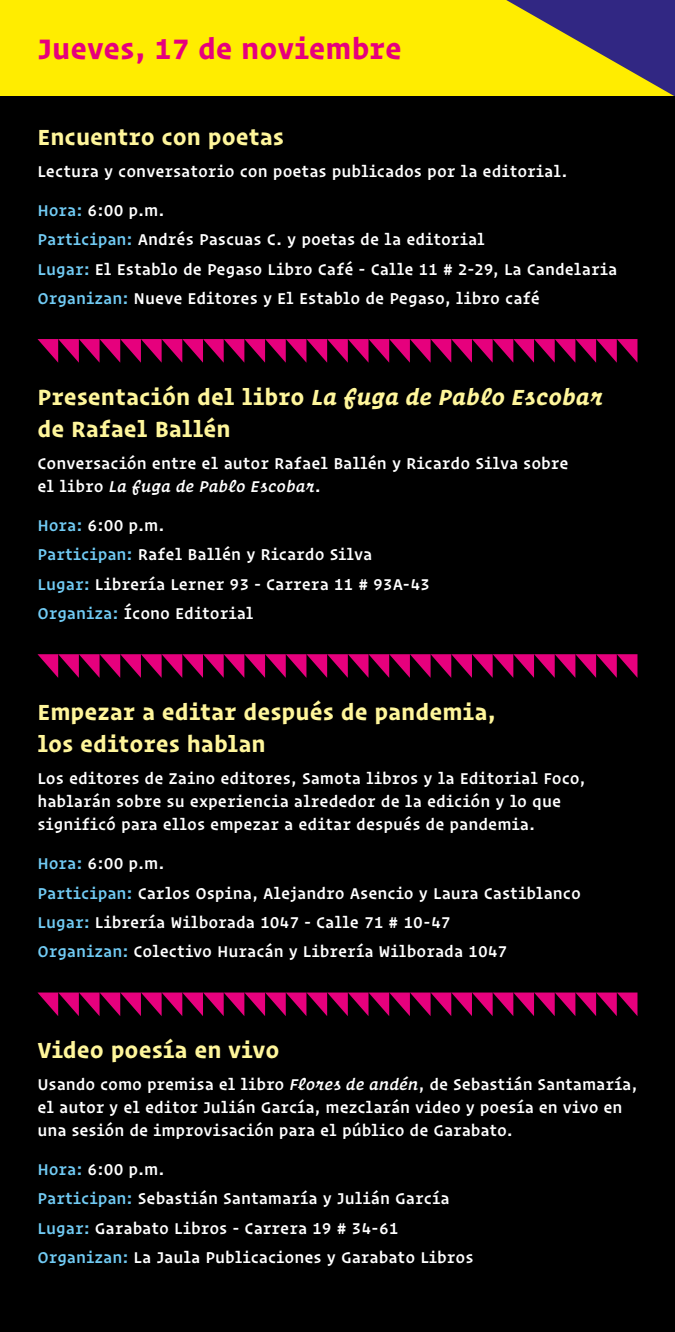
<style>
.page{position:relative;width:675px;height:1332px;background:#fff}
.page>*{position:absolute;margin:0;border:0;box-sizing:border-box;transform-origin:0 0}
.t1{font:700 28.12px "Operator S Sm";color:#e6007d}
.t2{font:700 21.88px/32.5px "Operator S Sm";color:#fff69b}
.t3{font:500 15.62px/29.4px "Operator S Sm";letter-spacing:-.005em;color:#fff}
.s1{color:#71cbf4}
.s2{font-style:italic}
</style>
<div class="page">
<div style="left:0;top:0;width:675px;height:96px;background:#ffed00"></div>
<svg style="left:506px;top:0;width:169px;height:96px"></svg>
<div style="left:0;top:96px;width:675px;height:1235px;background:#000"></div>
<svg style="left:38px;top:339px;width:599px;height:23px"></svg>
<svg style="left:38px;top:654px;width:599px;height:23px"></svg>
<svg style="left:38px;top:992px;width:599px;height:24px"></svg>
<h1 class="t1" style="left:38px;top:23px;width:366px">Jueves, 17 de noviembre</h1>
<h2 class="t2" style="left:38px;top:118px;width:248px">Encuentro con poetas</h2>
<p class="t3" style="left:38px;top:155px;width:532px">Lectura y conversatorio con poetas publicados por la editorial.</p>
<p class="t3" style="left:38px;top:194px;width:581px"><span class="s1">Hora:</span> 6:00 p.m.<br><span class="s1">Participan:</span> Andrés Pascuas C. y poetas de la editorial<br><span class="s1">Lugar:</span> El Establo de Pegaso Libro Café - Calle 11 # 2-29, La Candelaria <span class="s1">Organizan:</span> Nueve Editores y El Establo de Pegaso, libro café</p>
<h2 class="t2" style="left:38px;top:378px;width:567px">Presentación del libro <span class="s2">La fuga de Pablo Escobar </span>de Rafael Ballén</h2>
<p class="t3" style="left:38px;top:450px;width:533px;line-height:23.1px">Conversación entre el autor Rafael Ballén y Ricardo Silva sobre el libro <span class="s2">La fuga de Pablo Escobar</span>.</p>
<p class="t3" style="left:38px;top:509px;width:394px"><span class="s1">Hora:</span> 6:00 p.m.<br><span class="s1">Participan:</span> Rafel Ballén y Ricardo Silva<br><span class="s1">Lugar:</span> Librería Lerner 93 - Carrera 11 # 93A-43<br><span class="s1">Organiza:</span> Ícono Editorial</p>
<h2 class="t2" style="left:38px;top:693px;width:460px">Empezar a editar después de pandemia, los editores hablan</h2>
<p class="t3" style="left:38px;top:765px;width:550px;line-height:23.1px">Los editores de Zaino editores, Samota libros y la Editorial Foco, hablarán sobre su experiencia alrededor de la edición y lo que significó para ellos empezar a editar después de pandemia.</p>
<p class="t3" style="left:38px;top:847px;width:545px"><span class="s1">Hora:</span> 6:00 p.m.<br><span class="s1">Participan:</span> Carlos Ospina, Alejandro Asencio y Laura Castiblanco <span class="s1">Lugar:</span> Librería Wilborada 1047 - Calle 71 # 10-47<br><span class="s1">Organizan:</span> Colectivo Huracán y Librería Wilborada 1047</p>
<h2 class="t2" style="left:38px;top:1031px;width:244px">Video poesía en vivo</h2>
<p class="t3" style="left:38px;top:1070px;width:602px;line-height:23.1px">Usando como premisa el libro <span class="s2">Flores de andén</span>, de Sebastián Santamaría, el autor y el editor Julián García, mezclarán video y poesía en vivo en una sesión de improvisación para el público de Garabato.</p>
<p class="t3" style="left:38px;top:1152px;width:438px"><span class="s1">Hora:</span> 6:00 p.m.<br><span class="s1">Participan:</span> Sebastián Santamaría y Julián García <span class="s1">Lugar:</span> Garabato Libros - Carrera 19 # 34-61<br><span class="s1">Organizan:</span> La Jaula Publicaciones y Garabato Libros</p>
</div>
